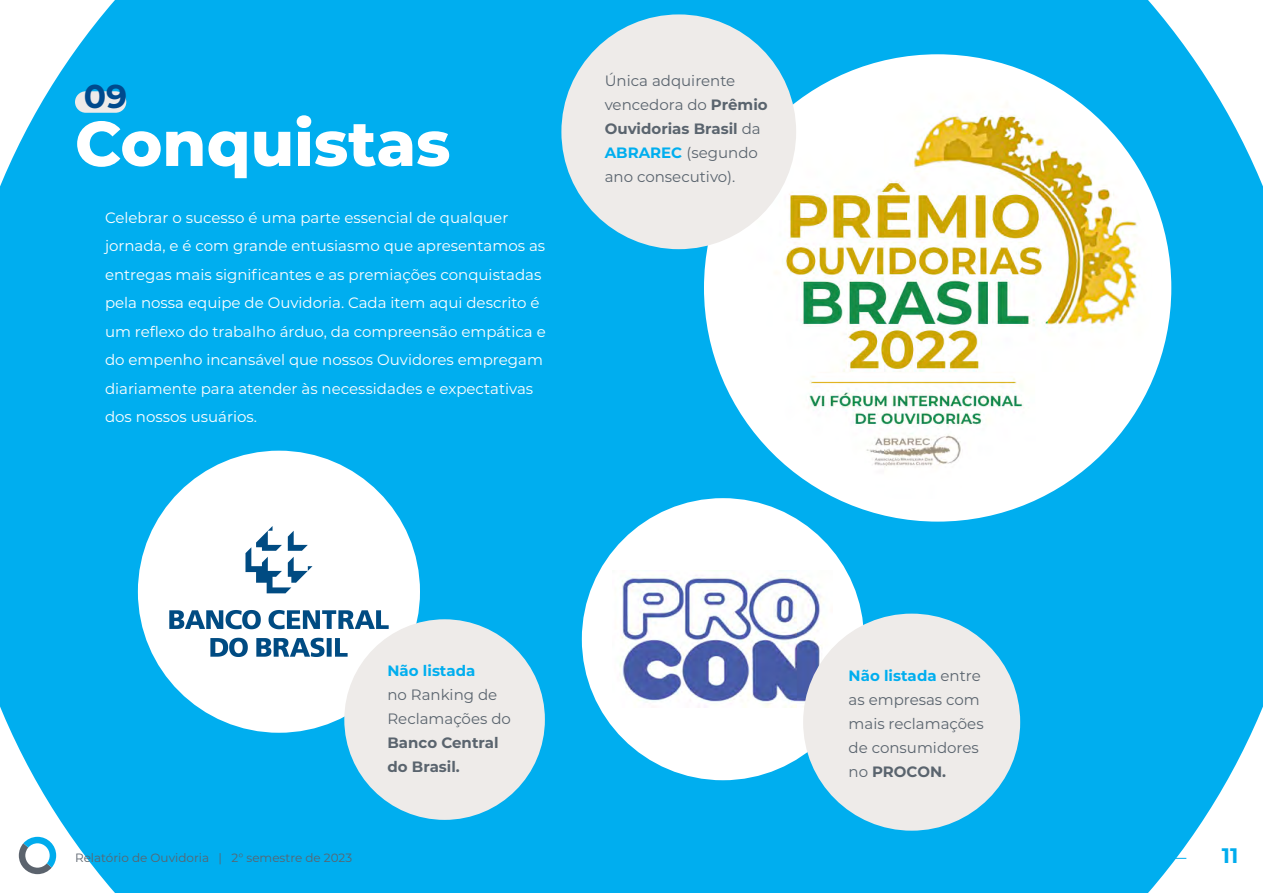
<style>
.page{position:relative;width:1263px;height:893px;background:#00aeef}
.page>*{position:absolute;margin:0;border:0;box-sizing:border-box;transform-origin:0 0}
.t1{font:800 63px "Montserrat";color:#fff}
.t2{font:700 33px "Montserrat";color:#004a8d}
.t3{font:700 21px "Montserrat";color:#00aced}
.t4{font:15px/28.5px "Montserrat";color:#fff}
.t5{font:15px/24px "Montserrat";color:#5a646e}
.t6{font:700 15px/24px "Montserrat";color:#5a646e}
.t7{font:700 15px "Montserrat";color:#00aeef}
.t8{font:12px "Montserrat";color:#5b636d}
.s1{font-weight:700}
.s2{font-weight:700;color:#00aeef}
</style>
<div class="page">
<svg style="left:19px;top:837px;width:37px;height:37px"></svg>
<hr style="left:369px;top:858px;width:817px;height:1px;background:#00aeef">
<div style="left:75px;top:91px;width:51px;height:22px;background:#eeebe9;border-radius:11px"></div>
<div style="left:704px;top:54px;width:467px;height:468px;background:#fff;border-radius:50%"></div>
<img style="left:733px;top:74px;width:419px;height:425px">
<div style="left:561px;top:14px;width:235px;height:235px;background:#eeebe9;border-radius:50%"></div>
<div style="left:582px;top:498px;width:282px;height:282px;background:#fff;border-radius:50%"></div>
<div style="left:138px;top:451px;width:282px;height:282px;background:#fff;border-radius:50%"></div>
<img style="left:620px;top:570px;width:209px;height:138px">
<div style="left:803px;top:614px;width:217px;height:217px;background:#eeebe9;border-radius:50%"></div>
<div style="left:344px;top:619px;width:201px;height:201px;background:#eeebe9;border-radius:50%"></div>
<img style="left:169px;top:526px;width:221px;height:132px">
<h2 class="t2" style="left:84px;top:73px;width:45px">09</h2>
<h1 class="t1" style="left:75px;top:97px;width:377px">Conquistas</h1>
<p class="t4" style="left:105px;top:203px;width:442px">Celebrar o sucesso é uma parte essencial de qualquer jornada, e é com grande entusiasmo que apresentamos as entregas mais significantes e as premiações conquistadas pela nossa equipe de Ouvidoria. Cada item aqui descrito é um reflexo do trabalho árduo, da compreensão empática e do empenho incansável que nossos Ouvidores empregam diariamente para atender às necessidades e expectativas dos nossos usuários.</p>
<p class="t5" style="left:605px;top:68px;width:164px">Única adquirente vencedora do <span class="s1">Prêmio<br>Ouvidorias Brasil</span> da<br><span class="s2">ABRAREC</span> (segundo ano consecutivo).</p>
<p class="t7" style="left:387px;top:659px;width:90px">Não listada</p>
<p class="t5" style="left:387px;top:682px;width:125px">no Ranking de<br>Reclamações do</p>
<p class="t6" style="left:387px;top:729px;width:113px">Banco Central do Brasil.</p>
<p class="t5" style="left:848px;top:663px;width:137px"><span class="s2">Não listada</span> entre as empresas com mais reclamações de consumidores no <span class="s1">PROCON.</span></p>
<p class="t8" style="left:75px;top:850px;width:279px">Relatório de Ouvidoria | 2° semestre de 2023</p>
<h3 class="t3" style="left:1222px;top:840px;width:18px">11</h3>
</div>
